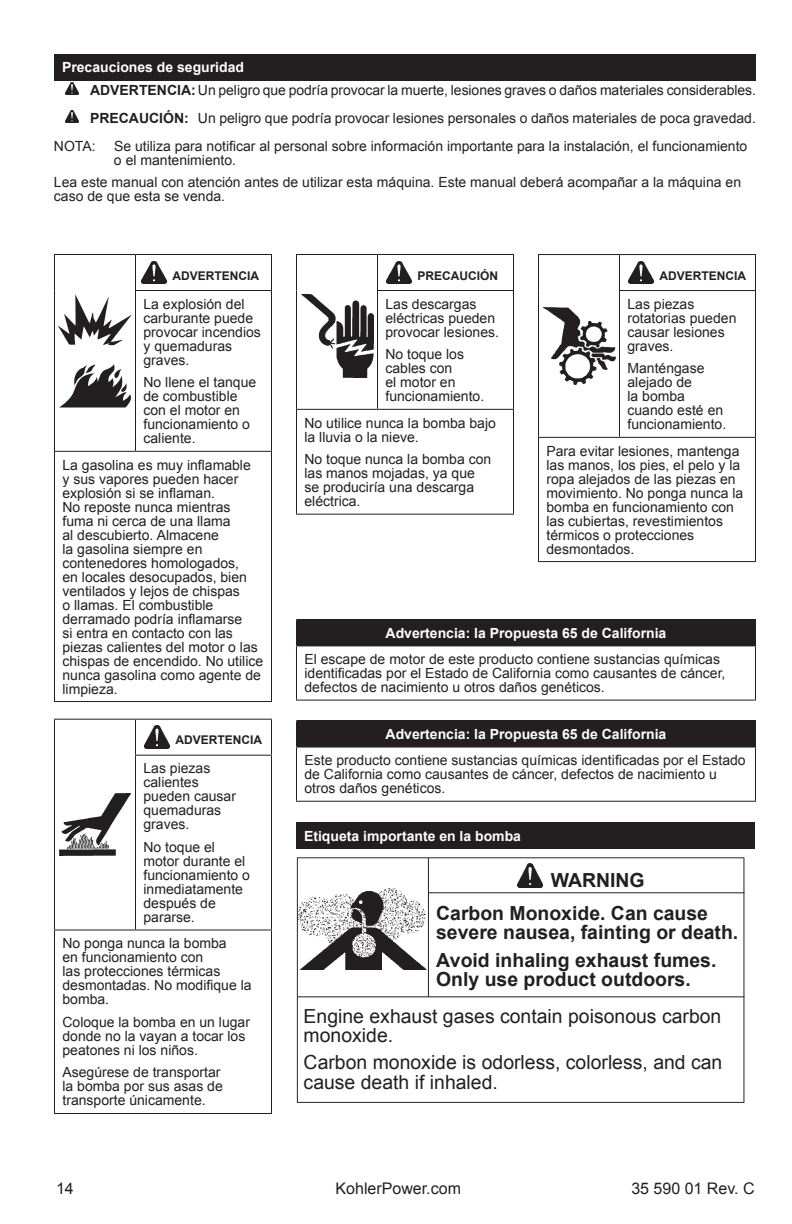
<style>
.page{position:relative;width:792px;height:1224px;background:#fff}
.page>*{position:absolute;margin:0;border:0;box-sizing:border-box;transform-origin:0 0}
.t1{font:19.4px/19.4px "Arial";color:#231f20}
.t2{font:700 19.4px/32.6px "Arial";color:#231f20}
.t3{font:16px "Arial";color:#231f20}
.t4{font:14px/14px "Arial";color:#231f20}
.t5{font:700 14px "Arial";color:#fff}
.t6{font:700 12px "Arial";color:#231f20}
.s1{font-weight:700;color:#fff}
.s2{font-weight:700}
</style>
<div class="page">
<div style="left:297px;top:620px;width:459px;height:26px;background:#231f20"></div>
<hr style="left:296px;top:646px;width:1px;height:54px;background:#231f20">
<hr style="left:755px;top:646px;width:1px;height:54px;background:#231f20">
<hr style="left:296px;top:700px;width:460px;height:1px;background:#231f20">
<hr style="left:296px;top:619px;width:460px;height:1px;background:#231f20">
<svg style="left:296px;top:620px;width:1px;height:25px"></svg>
<hr style="left:296px;top:645px;width:460px;height:1px;background:#231f20">
<div style="left:297px;top:721px;width:459px;height:26px;background:#231f20"></div>
<hr style="left:296px;top:748px;width:1px;height:53px;background:#231f20">
<hr style="left:755px;top:748px;width:1px;height:53px;background:#231f20">
<hr style="left:296px;top:801px;width:460px;height:1px;background:#231f20">
<hr style="left:296px;top:720px;width:460px;height:1px;background:#231f20">
<svg style="left:296px;top:721px;width:1px;height:26px"></svg>
<hr style="left:296px;top:747px;width:460px;height:1px;background:#231f20">
<hr style="left:54px;top:254px;width:82px;height:1px;background:#231f20">
<hr style="left:54px;top:255px;width:1px;height:35px;background:#231f20">
<hr style="left:136px;top:254px;width:136px;height:1px;background:#231f20">
<hr style="left:135px;top:255px;width:1px;height:35px;background:#231f20">
<hr style="left:271px;top:255px;width:1px;height:35px;background:#231f20">
<hr style="left:54px;top:291px;width:1px;height:160px;background:#231f20">
<hr style="left:135px;top:290px;width:137px;height:1px;background:#231f20">
<hr style="left:135px;top:291px;width:1px;height:160px;background:#231f20">
<hr style="left:271px;top:291px;width:1px;height:160px;background:#231f20">
<hr style="left:54px;top:451px;width:82px;height:1px;background:#231f20">
<hr style="left:54px;top:452px;width:1px;height:249px;background:#231f20">
<hr style="left:136px;top:451px;width:136px;height:1px;background:#231f20">
<hr style="left:271px;top:452px;width:1px;height:249px;background:#231f20">
<hr style="left:54px;top:701px;width:218px;height:1px;background:#231f20">
<svg style="left:58px;top:294px;width:74px;height:51px"></svg>
<svg style="left:59px;top:364px;width:72px;height:44px"></svg>
<img style="left:142px;top:261px;width:25px;height:23px">
<hr style="left:54px;top:719px;width:82px;height:1px;background:#231f20">
<hr style="left:54px;top:720px;width:1px;height:35px;background:#231f20">
<hr style="left:136px;top:719px;width:136px;height:1px;background:#231f20">
<hr style="left:135px;top:720px;width:1px;height:35px;background:#231f20">
<hr style="left:271px;top:720px;width:1px;height:35px;background:#231f20">
<hr style="left:54px;top:755px;width:1px;height:175px;background:#231f20">
<hr style="left:135px;top:755px;width:137px;height:1px;background:#231f20">
<hr style="left:135px;top:756px;width:1px;height:174px;background:#231f20">
<hr style="left:271px;top:756px;width:1px;height:174px;background:#231f20">
<hr style="left:54px;top:930px;width:82px;height:1px;background:#231f20">
<hr style="left:54px;top:931px;width:1px;height:182px;background:#231f20">
<hr style="left:136px;top:930px;width:136px;height:1px;background:#231f20">
<hr style="left:271px;top:931px;width:1px;height:182px;background:#231f20">
<hr style="left:54px;top:1113px;width:218px;height:1px;background:#231f20">
<img style="left:59px;top:794px;width:72px;height:61px">
<img style="left:145px;top:726px;width:24px;height:23px">
<hr style="left:538px;top:254px;width:82px;height:1px;background:#231f20">
<hr style="left:538px;top:255px;width:1px;height:36px;background:#231f20">
<hr style="left:620px;top:254px;width:136px;height:1px;background:#231f20">
<hr style="left:619px;top:255px;width:1px;height:35px;background:#231f20">
<hr style="left:755px;top:255px;width:1px;height:35px;background:#231f20">
<hr style="left:538px;top:291px;width:1px;height:146px;background:#231f20">
<hr style="left:619px;top:290px;width:137px;height:1px;background:#231f20">
<hr style="left:619px;top:291px;width:1px;height:146px;background:#231f20">
<hr style="left:755px;top:291px;width:1px;height:146px;background:#231f20">
<hr style="left:538px;top:437px;width:82px;height:1px;background:#231f20">
<hr style="left:538px;top:438px;width:1px;height:123px;background:#231f20">
<hr style="left:620px;top:437px;width:136px;height:1px;background:#231f20">
<hr style="left:755px;top:438px;width:1px;height:123px;background:#231f20">
<hr style="left:538px;top:561px;width:218px;height:1px;background:#231f20">
<img style="left:543px;top:308px;width:72px;height:76px">
<img style="left:629px;top:261px;width:24px;height:23px">
<hr style="left:296px;top:254px;width:82px;height:1px;background:#231f20">
<hr style="left:296px;top:255px;width:1px;height:35px;background:#231f20">
<hr style="left:378px;top:254px;width:136px;height:1px;background:#231f20">
<hr style="left:377px;top:255px;width:1px;height:35px;background:#231f20">
<hr style="left:513px;top:255px;width:1px;height:35px;background:#231f20">
<hr style="left:296px;top:291px;width:1px;height:118px;background:#231f20">
<hr style="left:377px;top:290px;width:137px;height:1px;background:#231f20">
<hr style="left:377px;top:291px;width:1px;height:118px;background:#231f20">
<hr style="left:513px;top:291px;width:1px;height:118px;background:#231f20">
<hr style="left:296px;top:409px;width:82px;height:1px;background:#231f20">
<hr style="left:296px;top:410px;width:1px;height:104px;background:#231f20">
<hr style="left:378px;top:409px;width:136px;height:1px;background:#231f20">
<hr style="left:513px;top:410px;width:1px;height:104px;background:#231f20">
<hr style="left:296px;top:514px;width:218px;height:1px;background:#231f20">
<img style="left:301px;top:294px;width:72px;height:84px">
<img style="left:387px;top:261px;width:24px;height:23px">
<div style="left:54px;top:54px;width:702px;height:26px;background:#231f20"></div>
<img style="left:65px;top:82px;width:14px;height:13px">
<img style="left:65px;top:110px;width:14px;height:13px">
<div style="left:296px;top:823px;width:459px;height:26px;background:#231f20"></div>
<svg style="left:297px;top:857px;width:447px;height:246px"></svg>
<p class="t4" style="left:90px;top:56px;width:667px;line-height:22.6px;text-indent:-28px"><span class="s1">Precauciones de seguridad<br></span><span class="s2">ADVERTENCIA:</span> Un peligro que podría provocar la muerte, lesiones graves o daños materiales considerables.</p>
<p class="t4" style="left:54px;top:104px;width:703px;line-height:28px;text-indent:36px"><span class="s2">PRECAUCIÓN:</span> Un peligro que podría provocar lesiones personales o daños materiales de poca gravedad.<br>NOTA:</p>
<p class="t4" style="left:114px;top:139px;width:635px">Se utiliza para notificar al personal sobre información importante para la instalación, el funcionamiento o el mantenimiento.</p>
<p class="t4" style="left:54px;top:176px;width:689px">Lea este manual con atención antes de utilizar esta máquina. Este manual deberá acompañar a la máquina en caso de que esta se venda.</p>
<p class="t6" style="left:173px;top:269px;width:88px">ADVERTENCIA</p>
<p class="t4" style="left:144px;top:297px;width:119px">La explosión del carburante puede provocar incendios y quemaduras graves.</p>
<p class="t4" style="left:144px;top:375px;width:114px">No llene el tanque de combustible con el motor en funcionamiento o caliente.</p>
<p class="t4" style="left:63px;top:458px;width:202px">La gasolina es muy inflamable<br>y sus vapores pueden hacer explosión si se inflaman.<br>No reposte nunca mientras fuma ni cerca de una llama<br>al descubierto. Almacene<br>la gasolina siempre en contenedores homologados,<br>en locales desocupados, bien ventilados y lejos de chispas<br>o llamas. El combustible derramado podría inflamarse<br>si entra en contacto con las piezas calientes del motor o las chispas de encendido. No utilice nunca gasolina como agente de limpieza.</p>
<p class="t6" style="left:175px;top:733px;width:88px">ADVERTENCIA</p>
<p class="t4" style="left:144px;top:762px;width:94px">Las piezas calientes pueden causar quemaduras graves.</p>
<p class="t4" style="left:144px;top:840px;width:108px">No toque el motor durante el funcionamiento o inmediatamente después de pararse.</p>
<p class="t4" style="left:63px;top:936px;width:191px">No ponga nunca la bomba<br>en funcionamiento con<br>las protecciones térmicas desmontadas. No modifique la bomba.</p>
<p class="t4" style="left:63px;top:1015px;width:189px">Coloque la bomba en un lugar donde no la vayan a tocar los peatones ni los niños.</p>
<p class="t4" style="left:63px;top:1066px;width:162px">Asegúrese de transportar la bomba por sus asas de transporte únicamente.</p>
<p class="t6" style="left:417px;top:269px;width:82px">PRECAUCIÓN</p>
<p class="t4" style="left:386px;top:297px;width:115px">Las descargas eléctricas pueden provocar lesiones.</p>
<p class="t4" style="left:386px;top:347px;width:100px">No toque los cables con<br>el motor en funcionamiento.</p>
<p class="t4" style="left:305px;top:416px;width:193px">No utilice nunca la bomba bajo la lluvia o la nieve.</p>
<p class="t4" style="left:305px;top:452px;width:188px">No toque nunca la bomba con las manos mojadas, ya que se produciría una descarga eléctrica.</p>
<p class="t6" style="left:659px;top:269px;width:88px">ADVERTENCIA</p>
<p class="t4" style="left:628px;top:297px;width:110px">Las piezas rotatorias pueden causar lesiones graves.</p>
<p class="t4" style="left:628px;top:362px;width:100px">Manténgase alejado de<br>la bomba cuando esté en funcionamiento.</p>
<p class="t4" style="left:547px;top:444px;width:198px">Para evitar lesiones, mantenga las manos, los pies, el pelo y la ropa alejados de las piezas en movimiento. No ponga nunca la bomba en funcionamiento con las cubiertas, revestimientos térmicos o protecciones desmontados.</p>
<p class="t5" style="left:386px;top:625px;width:282px">Advertencia: la Propuesta 65 de California</p>
<p class="t4" style="left:305px;top:652px;width:422px">El escape de motor de este producto contiene sustancias químicas identificadas por el Estado de California como causantes de cáncer, defectos de nacimiento u otros daños genéticos.</p>
<p class="t5" style="left:386px;top:726px;width:282px">Advertencia: la Propuesta 65 de California</p>
<p class="t4" style="left:305px;top:753px;width:443px">Este producto contiene sustancias químicas identificadas por el Estado de California como causantes de cáncer, defectos de nacimiento u otros daños genéticos.</p>
<p class="t5" style="left:304px;top:828px;width:219px">Etiqueta importante en la bomba</p>
<h1 class="t2" style="left:436px;top:864px;width:273px;text-indent:115px">WARNING<br>Carbon Monoxide. Can cause</h1>
<h1 class="t2" style="left:436px;top:918px;width:304px;line-height:27.8px">severe nausea, fainting or death.<br>Avoid inhaling exhaust fumes.</h1>
<h1 class="t2" style="left:436px;top:963px;width:256px">Only use product outdoors.</h1>
<h1 class="t1" style="left:304px;top:1006px;width:419px">Engine exhaust gases contain poisonous carbon monoxide.</h1>
<h1 class="t1" style="left:304px;top:1053px;width:420px">Carbon monoxide is odorless, colorless, and can cause death if inhaled.</h1>
<p class="t3" style="left:56px;top:1179px;width:19px">14</p>
<p class="t3" style="left:336px;top:1179px;width:127px">KohlerPower.com</p>
<p class="t3" style="left:631px;top:1179px;width:125px">35 590 01 Rev. C</p>
</div>
